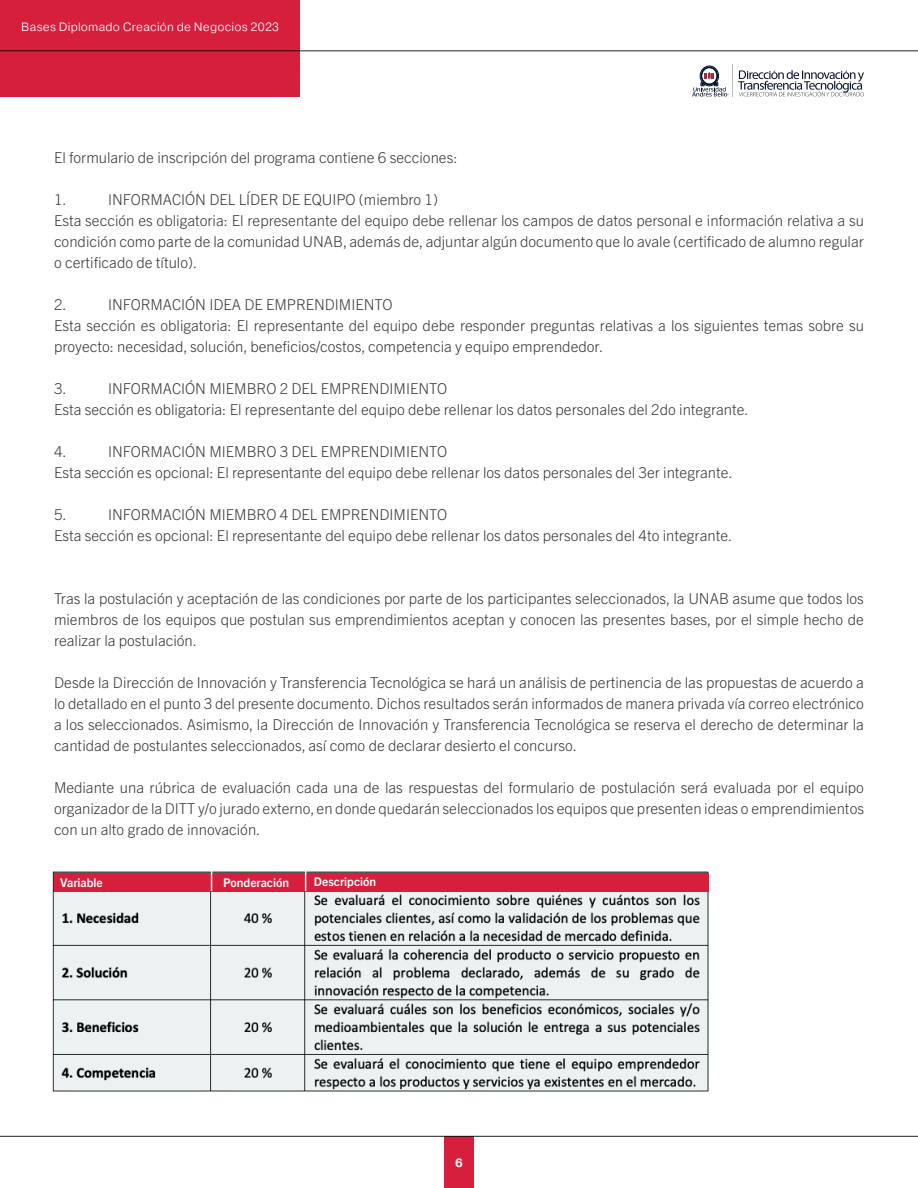
<style>
.page{position:relative;width:918px;height:1188px;background:#fff}
.page>*{position:absolute;margin:0;border:0;box-sizing:border-box;transform-origin:0 0}
.t1{font:300 15px/21px "Trade Gothic Next LT Pro";color:#333637}
.t2{font:300 12px "Pragmatica";letter-spacing:.02em;color:#fff}
.t3{font:700 12px "Trade Gothic Next LT Pro";color:#fff}
.t4{font:700 12px "Pragmatica";color:#fff}
</style>
<div class="page">
<hr style="left:0;top:51px;width:918px;height:1px;background:#231f20">
<hr style="left:0;top:1136px;width:918px;height:1px;background:#231f20">
<div style="left:0;top:0;width:299px;height:97px;background:#d61f3d"></div>
<div style="left:444px;top:1136px;width:30px;height:52px;background:#d61f3d"></div>
<hr style="left:732px;top:64px;width:1px;height:32px;background:#bbbdbd">
<svg style="left:692px;top:66px;width:37px;height:31px"></svg>
<div style="left:703px;top:69px;width:13px;height:14px;border:1px solid #fff;border-radius:50%"></div>
<svg style="left:738px;top:70px;width:126px;height:26px"></svg>
<svg style="left:54px;top:892px;width:655px;height:199px;background:#cfd4d5"></svg>
<div style="left:54px;top:873px;width:655px;height:19px;background:#d61f3d"></div>
<svg style="left:211px;top:871px;width:1px;height:20px"></svg>
<svg style="left:305px;top:871px;width:1px;height:20px"></svg>
<p class="t2" style="left:21px;top:19px;width:259px">Bases Diplomado Creación de Negocios 2023</p>
<p class="t1" style="left:54px;top:146px;width:405px">El formulario de inscripción del programa contiene 6 secciones:</p>
<p class="t1" style="left:54px;top:188px;width:14px">1.</p>
<p class="t1" style="left:54px;top:188px;width:811px;text-indent:54px">INFORMACIÓN DEL LÍDER DE EQUIPO (miembro 1)<br>Esta sección es obligatoria: El representante del equipo debe rellenar los campos de datos personal e información relativa a su condición como parte de la comunidad UNAB, además de, adjuntar algún documento que lo avale (certificado de alumno regular o certificado de título).</p>
<p class="t1" style="left:54px;top:293px;width:14px">2.</p>
<p class="t1" style="left:54px;top:293px;width:812px;text-indent:54px">INFORMACIÓN IDEA DE EMPRENDIMIENTO<br>Esta sección es obligatoria: El representante del equipo debe responder preguntas relativas a los siguientes temas sobre su proyecto: necesidad, solución, beneficios/costos, competencia y equipo emprendedor.</p>
<p class="t1" style="left:54px;top:377px;width:14px">3.</p>
<p class="t1" style="left:54px;top:377px;width:696px;text-indent:54px">INFORMACIÓN MIEMBRO 2 DEL EMPRENDIMIENTO<br>Esta sección es obligatoria: El representante del equipo debe rellenar los datos personales del 2do integrante.</p>
<p class="t1" style="left:54px;top:440px;width:14px">4.</p>
<p class="t1" style="left:54px;top:440px;width:680px;text-indent:54px">INFORMACIÓN MIEMBRO 3 DEL EMPRENDIMIENTO<br>Esta sección es opcional: El representante del equipo debe rellenar los datos personales del 3er integrante.</p>
<p class="t1" style="left:54px;top:503px;width:14px">5.</p>
<p class="t1" style="left:54px;top:503px;width:680px;text-indent:54px">INFORMACIÓN MIEMBRO 4 DEL EMPRENDIMIENTO<br>Esta sección es opcional: El representante del equipo debe rellenar los datos personales del 4to integrante.</p>
<p class="t1" style="left:54px;top:587px;width:811px;text-align:justify">Tras la postulación y aceptación de las condiciones por parte de los participantes seleccionados, la UNAB asume que todos los miembros de los equipos que postulan sus emprendimientos aceptan y conocen las presentes bases, por el simple hecho de realizar la postulación.</p>
<p class="t1" style="left:54px;top:671px;width:812px;text-align:justify">Desde la Dirección de Innovación y Transferencia Tecnológica se hará un análisis de pertinencia de las propuestas de acuerdo a lo detallado en el punto 3 del presente documento. Dichos resultados serán informados de manera privada vía correo electrónico a los seleccionados. Asimismo, la Dirección de Innovación y Transferencia Tecnológica se reserva el derecho de determinar la cantidad de postulantes seleccionados, así como de declarar desierto el concurso.</p>
<p class="t1" style="left:54px;top:776px;width:812px;text-align:justify">Mediante una rúbrica de evaluación cada una de las respuestas del formulario de postulación será evaluada por el equipo organizador de la DITT y/o jurado externo, en donde quedarán seleccionados los equipos que presenten ideas o emprendimientos con un alto grado de innovación.</p>
<p class="t3" style="left:60px;top:874px;width:44px">Variable</p>
<p class="t3" style="left:223px;top:874px;width:67px">Ponderación</p>
<p class="t3" style="left:314px;top:873px;width:64px">Descripción</p>
<p class="t4" style="left:455px;top:1155px;width:9px">6</p>
</div>
